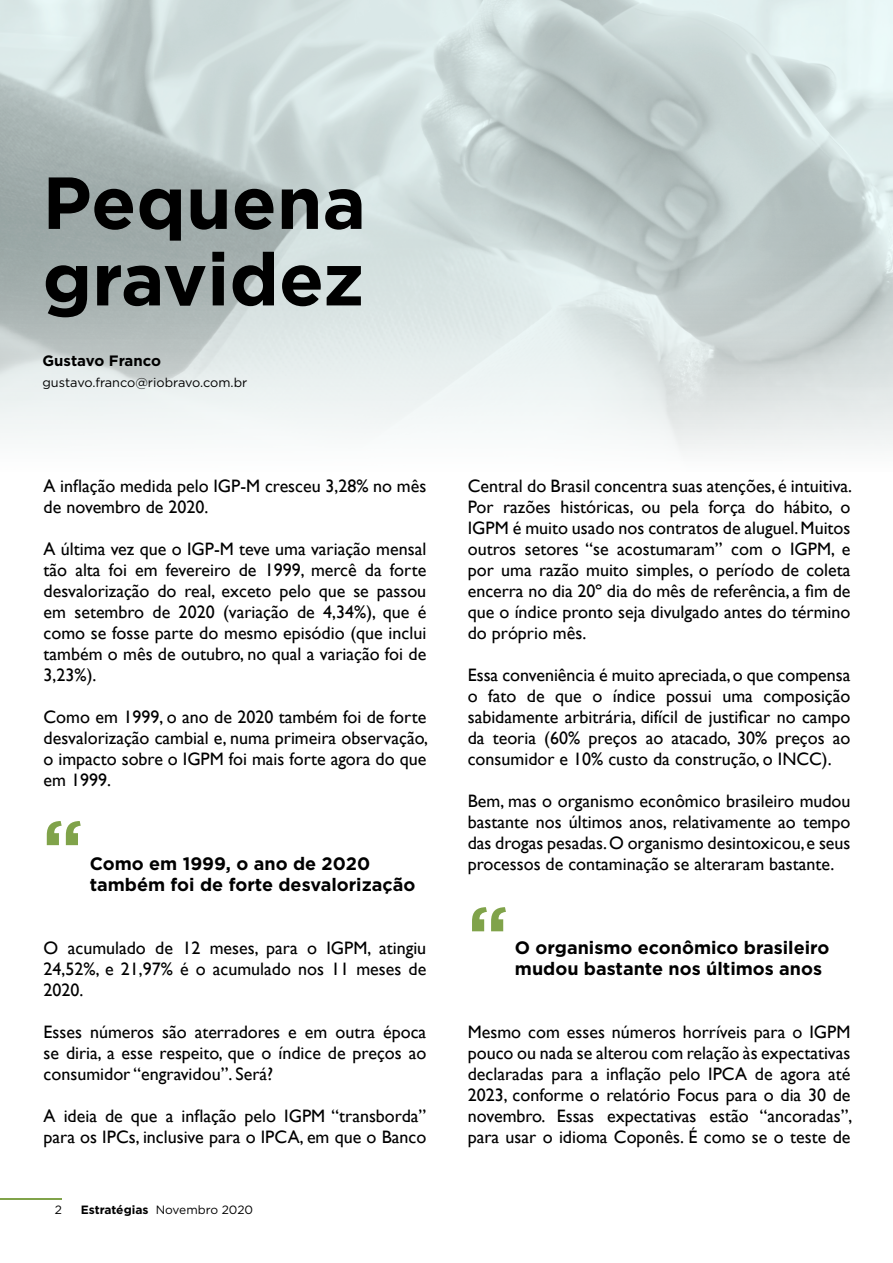
<style>
.page{position:relative;width:893px;height:1263px;background:#fff}
.page>*{position:absolute;margin:0;border:0;box-sizing:border-box;transform-origin:0 0}
.t1{font:700 75px "Gotham";color:#80a34a}
.t2{font:700 73.5px/76.5px "Gotham";color:#000}
.t3{font:18px/21px "Gill Sans";color:#000;text-align:justify}
.t4{font:700 18px "Gotham";color:#000}
.t5{font:700 15px "Gotham";color:#000}
.t6{font:12.75px "Gotham";color:#000}
.t7{font:12px "Gotham";color:#000}
.s1{font-weight:700}
</style>
<div class="page">
<hr style="left:0;top:1198px;width:62px;height:1px;background:#80a34a">
<h2 class="t2" style="left:43px;top:164px;width:325px">Pequena gravidez</h2>
<p class="t5" style="left:43px;top:351px;width:120px">Gustavo Franco</p>
<p class="t6" style="left:43px;top:374px;width:206px">gustavo.franco@riobravo.com.br</p>
<p class="t3" style="left:44px;top:476px;width:384px">A inflação medida pelo IGP-M cresceu 3,28% no mês de novembro de 2020.</p>
<p class="t3" style="left:44px;top:539px;width:384px">A última vez que o IGP-M teve uma variação mensal tão alta foi em fevereiro de 1999, mercê da forte desvalorização do real, exceto pelo que se passou em setembro de 2020 (variação de 4,34%), que é como se fosse parte do mesmo episódio (que inclui também o mês de outubro, no qual a variação foi de 3,23%).</p>
<p class="t3" style="left:44px;top:707px;width:386px">Como em 1999, o ano de 2020 também foi de forte desvalorização cambial e, numa primeira observação, o impacto sobre o IGPM foi mais forte agora do que em 1999.</p>
<h1 class="t1" style="left:43px;top:798px;width:42px">“</h1>
<p class="t4" style="left:90px;top:852px;width:282px">Como em 1999, o ano de 2020</p>
<p class="t4" style="left:90px;top:873px;width:327px">também foi de forte desvalorização</p>
<p class="t3" style="left:44px;top:938px;width:384px">O acumulado de 12 meses, para o IGPM, atingiu 24,52%, e 21,97% é o acumulado nos 11 meses de 2020.</p>
<p class="t3" style="left:44px;top:1022px;width:384px">Esses números são aterradores e em outra época se diria, a esse respeito, que o índice de preços ao consumidor “engravidou”. Será?</p>
<p class="t3" style="left:44px;top:1106px;width:384px">A ideia de que a inflação pelo IGPM “transborda” para os IPCs, inclusive para o IPCA, em que o Banco</p>
<p class="t7" style="left:55px;top:1202px;width:9px">2</p>
<p class="t7" style="left:81px;top:1202px;width:174px"><span class="s1">Estratégias</span> Novembro 2020</p>
<p class="t3" style="left:468px;top:476px;width:386px">Central do Brasil concentra suas atenções, é intuitiva.<br>Por razões históricas, ou pela força do hábito, o IGPM é muito usado nos contratos de aluguel. Muitos outros setores “se acostumaram” com o IGPM, e por uma razão muito simples, o período de coleta encerra no dia 20º dia do mês de referência, a fim de que o índice pronto seja divulgado antes do término do próprio mês.</p>
<p class="t3" style="left:468px;top:665px;width:384px">Essa conveniência é muito apreciada, o que compensa o fato de que o índice possui uma composição sabidamente arbitrária, difícil de justificar no campo da teoria (60% preços ao atacado, 30% preços ao consumidor e 10% custo da construção, o INCC).</p>
<p class="t3" style="left:468px;top:791px;width:384px">Bem, mas o organismo econômico brasileiro mudou bastante nos últimos anos, relativamente ao tempo das drogas pesadas. O organismo desintoxicou, e seus processos de contaminação se alteraram bastante.</p>
<h1 class="t1" style="left:468px;top:884px;width:42px">“</h1>
<p class="t4" style="left:515px;top:936px;width:316px">O organismo econômico brasileiro</p>
<p class="t4" style="left:515px;top:957px;width:309px">mudou bastante nos últimos anos</p>
<p class="t3" style="left:468px;top:1022px;width:386px">Mesmo com esses números horríveis para o IGPM pouco ou nada se alterou com relação às expectativas declaradas para a inflação pelo IPCA de agora até 2023, conforme o relatório Focus para o dia 30 de novembro. Essas expectativas estão “ancoradas”, para usar o idioma Coponês. É como se o teste de</p>
</div>
